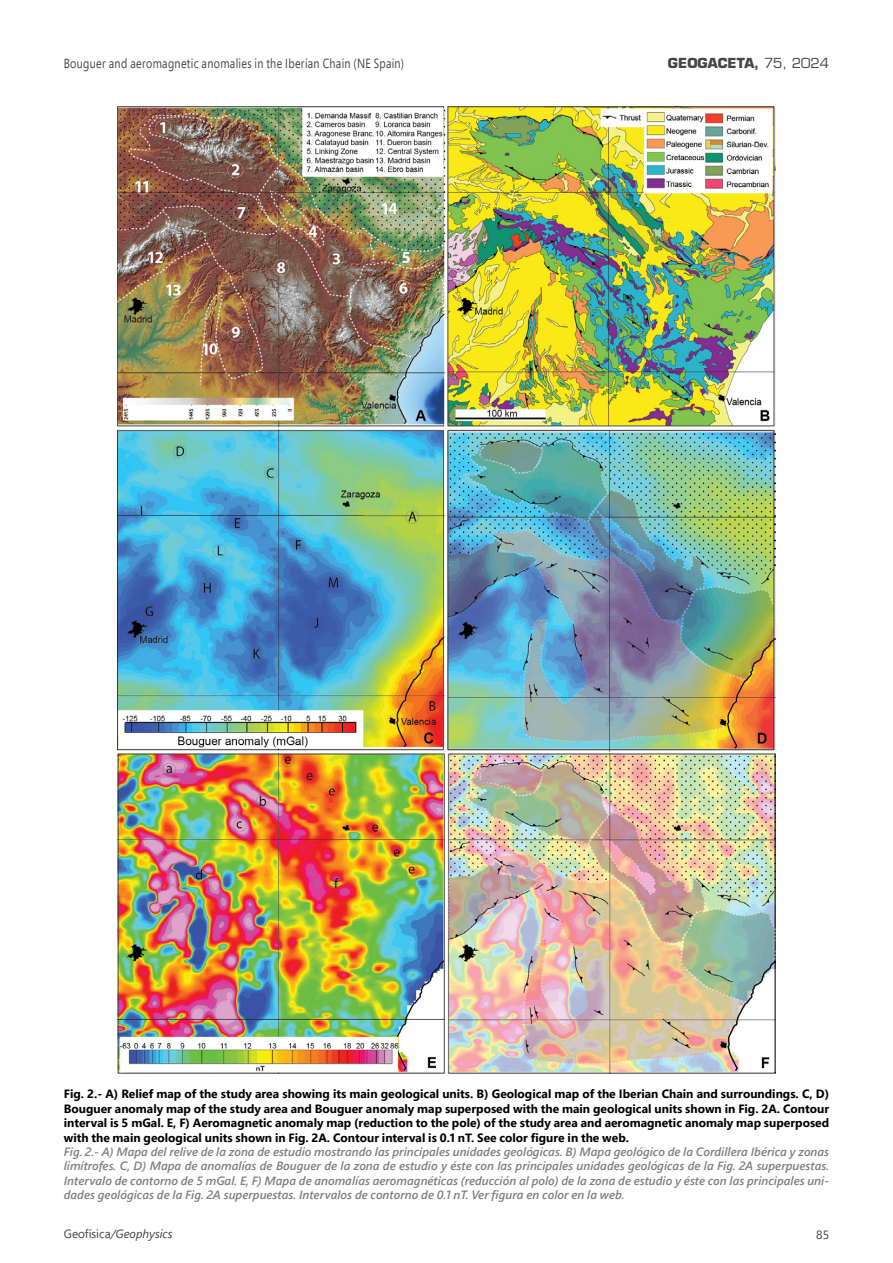
<style>
.page{position:relative;width:893px;height:1263px;background:#fff}
.page>*{position:absolute;margin:0;border:0;box-sizing:border-box;transform-origin:0 0}
.t1{font:700 13.5px "Eurostile LT Std";color:#464545}
.t2{font:13.2px "Segoe Pro";letter-spacing:.03em;color:#464545;scale:.82 1}
.t3{font:italic 600 12px/14.4px "Segoe Pro";color:#808080;text-align:justify}
.t4{font:700 12px/14.4px "Segoe Pro";color:#000;text-align:justify}
.t5{font:italic 12px "Segoe Pro";color:#464545}
.t6{font:12px "Segoe Pro";color:#464545}
.s1{font-weight:400}
.s2{font-style:normal}
</style>
<div class="page">
<img style="left:117px;top:106px;width:659px;height:968px">
<p class="t2" style="left:64px;top:54px;width:416px">Bouguer and aeromagnetic anomalies in the Iberian Chain (NE Spain)</p>
<p class="t1" style="left:668px;top:55px;width:163px">GEOGACETA, <span class="s1">75, 2024</span></p>
<p class="t4" style="left:64px;top:1086px;width:767px">Fig. 2.- A) Relief map of the study area showing its main geological units. B) Geological map of the Iberian Chain and surroundings. C, D)<br>Bouguer anomaly map of the study area and Bouguer anomaly map superposed with the main geological units shown in Fig. 2A. Contour interval is 5 mGal. E, F) Aeromagnetic anomaly map (reduction to the pole) of the study area and aeromagnetic anomaly map superposed with the main geological units shown in Fig. 2A. Contour interval is 0.1 nT. See color figure in the web.</p>
<p class="t3" style="left:64px;top:1144px;width:767px">Fig. 2.- A) Mapa del relive de la zona de estudio mostrando las principales unidades geológicas. B) Mapa geológico de la Cordillera Ibérica y zonas limítrofes. C, D) Mapa de anomalías de Bouguer de la zona de estudio y éste con las principales unidades geológicas de la Fig. 2A superpuestas.<br>Intervalo de contorno de 5 mGal. E, F) Mapa de anomalías aeromagnéticas (reducción al polo) de la zona de estudio y éste con las principales uni&shy;dades geológicas de la Fig. 2A superpuestas. Intervalos de contorno de 0.1 nT. Ver figura en color en la web.</p>
<p class="t5" style="left:64px;top:1225px;width:110px"><span class="s2">Geofísica</span>/Geophysics</p>
<p class="t6" style="left:816px;top:1226px;width:14px">85</p>
</div>
